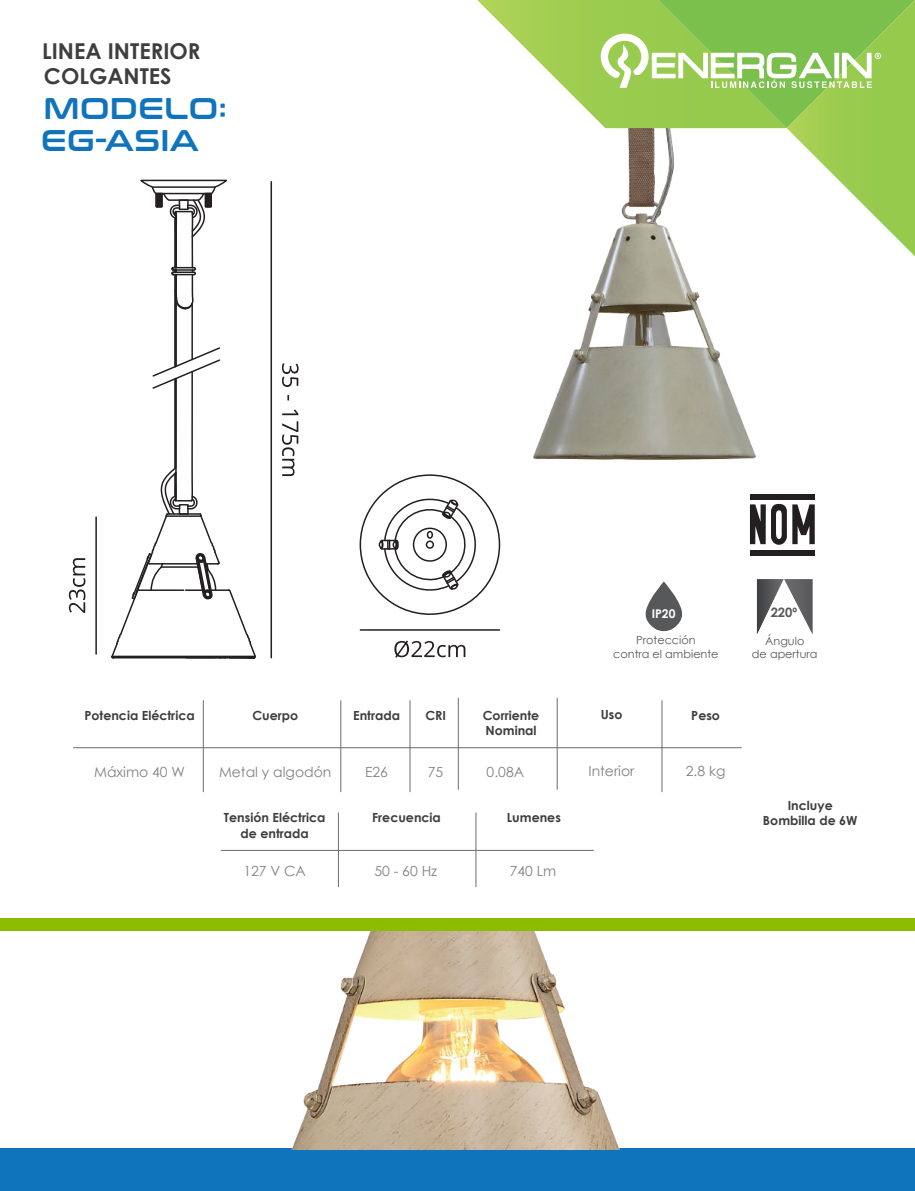
<style>
.page{position:relative;width:915px;height:1191px;background:#fff}
.page>*{position:absolute;margin:0;border:0;box-sizing:border-box;transform-origin:0 0}
.t1{font:29.85px "Conthrax Sb";letter-spacing:.02em;color:#1074bc}
.t2{font:700 21.9px "Century Gothic";color:#3e3e3f}
.t3{font:13.95px "Century Gothic";color:#808285}
.t4{font:700 12.9px "Century Gothic";color:#57585a}
.t5{font:700 12.6px/15.1px "Century Gothic";color:#3e3e3f;text-align:center}
.t6{font:700 12px "Century Gothic";color:#fff}
.t7{font:11.25px/13.5px "Century Gothic";color:#57585a;text-align:center}
</style>
<div class="page">
<img style="left:533px;top:256px;width:223px;height:204px">
<svg style="left:477px;top:0;width:437px;height:256px"></svg>
<div style="left:0;top:1148px;width:914px;height:43px;background:#1074bc"></div>
<img style="left:259px;top:930px;width:396px;height:219px">
<div style="left:0;top:918px;width:914px;height:12px;background:#8dbb00"></div>
<hr style="left:270px;top:182px;width:2px;height:475px;background:#231f20">
<svg style="left:282px;top:363px;width:16px;height:113px"></svg>
<hr style="left:95px;top:517px;width:2px;height:137px;background:#231f20">
<svg style="left:69px;top:558px;width:16px;height:55px"></svg>
<svg style="left:111px;top:179px;width:145px;height:480px"></svg>
<hr style="left:73px;top:747px;width:668px;height:1px;background:#6c6d70">
<hr style="left:203px;top:700px;width:1px;height:92px;background:#6c6d70">
<hr style="left:340px;top:700px;width:1px;height:92px;background:#6c6d70">
<hr style="left:458px;top:698px;width:1px;height:91px;background:#6c6d70">
<hr style="left:556px;top:698px;width:1px;height:91px;background:#6c6d70">
<hr style="left:409px;top:700px;width:1px;height:92px;background:#6c6d70">
<hr style="left:221px;top:850px;width:373px;height:1px;background:#6c6d70">
<hr style="left:338px;top:812px;width:1px;height:75px;background:#6c6d70">
<hr style="left:475px;top:812px;width:1px;height:75px;background:#6c6d70">
<hr style="left:661px;top:700px;width:1px;height:92px;background:#6c6d70">
<hr style="left:360px;top:629px;width:139px;height:1px;background:#231f20">
<svg style="left:394px;top:640px;width:71px;height:17px"></svg>
<svg style="left:378px;top:493px;width:103px;height:101px"></svg>
<svg style="left:645px;top:581px;width:38px;height:50px"></svg>
<svg style="left:756px;top:579px;width:56px;height:54px"></svg>
<div style="left:749px;top:494px;width:65px;height:5px;background:#231f20"></div>
<div style="left:749px;top:550px;width:65px;height:5px;background:#231f20"></div>
<svg style="left:792px;top:504px;width:22px;height:40px"></svg>
<svg style="left:750px;top:504px;width:36px;height:41px"></svg>
<h2 class="t2" style="left:42px;top:34px;width:160px">LINEA INTERIOR</h2>
<h2 class="t2" style="left:44px;top:59px;width:129px">COLGANTES</h2>
<h1 class="t1" style="left:44px;top:86px;width:184px">MODELO:</h1>
<h1 class="t1" style="left:41px;top:117px;width:159px">EG-ASIA</h1>
<p class="t5" style="left:84px;top:707px;width:112px">Potencia Eléctrica</p>
<p class="t3" style="left:94px;top:762px;width:92px">Máximo 40 W</p>
<p class="t5" style="left:252px;top:707px;width:47px">Cuerpo</p>
<p class="t5" style="left:353px;top:707px;width:48px">Entrada</p>
<p class="t5" style="left:425px;top:707px;width:22px">CRI</p>
<p class="t5" style="left:482px;top:707px;width:58px;text-align:left">Corriente<br>Nominal</p>
<p class="t3" style="left:219px;top:762px;width:114px">Metal y algodón</p>
<p class="t3" style="left:365px;top:762px;width:24px">E26</p>
<p class="t3" style="left:427px;top:762px;width:17px">75</p>
<p class="t3" style="left:486px;top:762px;width:39px">0.08A</p>
<p class="t5" style="left:224px;top:809px;width:103px">Tensión Eléctrica de entrada</p>
<p class="t5" style="left:372px;top:809px;width:70px">Frecuencia</p>
<p class="t3" style="left:243px;top:861px;width:64px">127 V CA</p>
<p class="t3" style="left:374px;top:861px;width:64px">50 - 60 Hz</p>
<p class="t5" style="left:506px;top:809px;width:56px">Lumenes</p>
<p class="t3" style="left:509px;top:861px;width:48px">740 Lm</p>
<p class="t4" style="left:770px;top:602px;width:28px">220º</p>
<p class="t6" style="left:651px;top:604px;width:25px">IP20</p>
<p class="t7" style="left:613px;top:633px;width:107px">Protección<br>contra el ambiente</p>
<p class="t7" style="left:751px;top:633px;width:67px">Ángulo<br>de apertura</p>
<p class="t5" style="left:600px;top:706px;width:23px">Uso</p>
<p class="t5" style="left:691px;top:707px;width:30px">Peso</p>
<p class="t3" style="left:588px;top:761px;width:47px">Interior</p>
<p class="t3" style="left:685px;top:761px;width:41px">2.8 kg</p>
<p class="t5" style="left:762px;top:797px;width:96px">Incluye<br>Bombilla de 6W</p>
</div>
